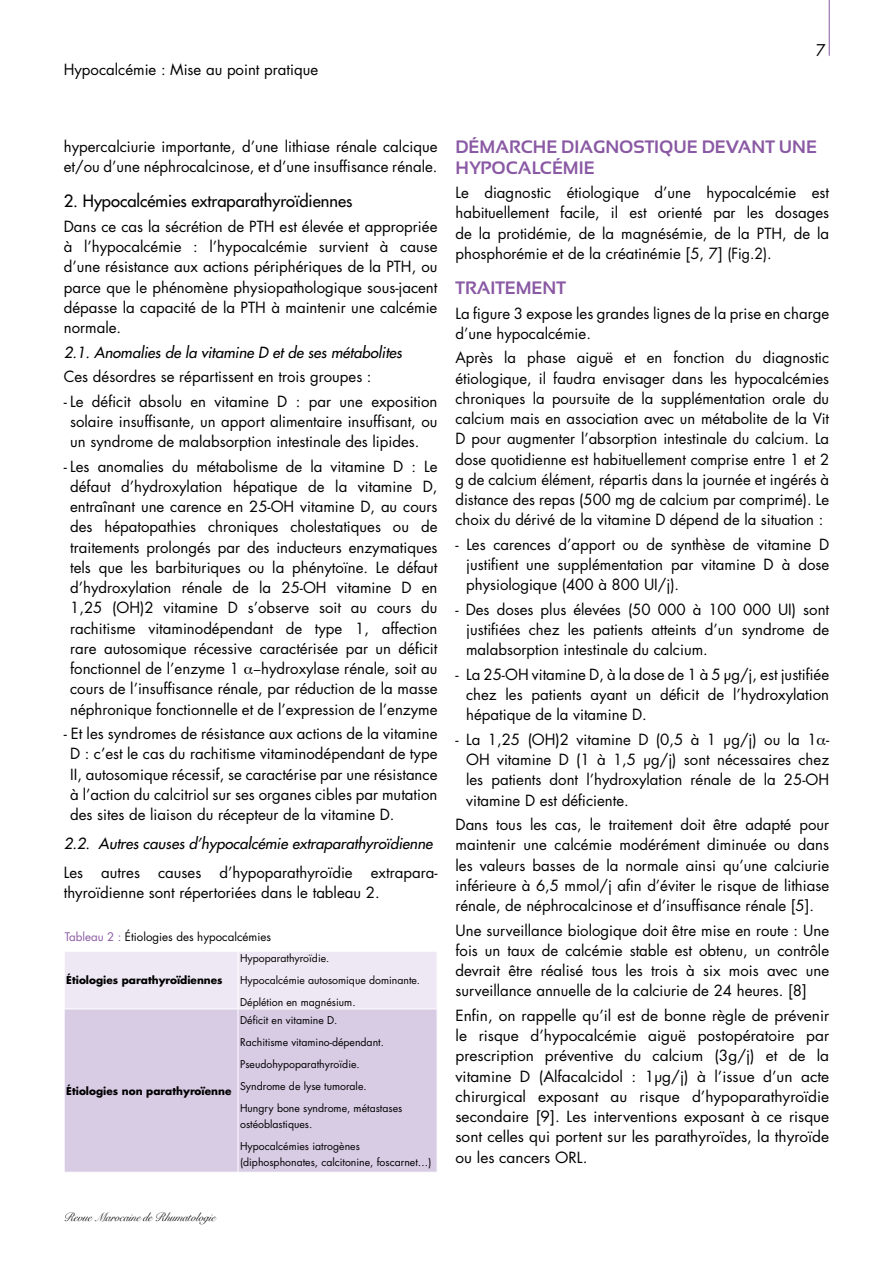
<style>
.page{position:relative;width:893px;height:1263px;background:#fff}
.page>*{position:absolute;margin:0;border:0;box-sizing:border-box;transform-origin:0 0}
.t1{font:700 18px/20.2px "Sansation";color:#8a59a4}
.t2{font:16.5px "Futura";color:#000}
.t3{font:15.75px "Futura";color:#000}
.t4{font:15px/20.2px "Futura";color:#000;text-align:justify}
.t5{font:italic 15px "Futura";color:#000}
.t6{font:12px "Judith";color:#000}
.t7{font:11.55px "Futura";color:#000}
.t8{font:10.5px/22px "Futura";color:#000}
.t9{font:700 10.5px "Futura";color:#000}
.s1{color:#8a59a4}
</style>
<div class="page">
<hr style="left:829px;top:0;width:1px;height:56px;background:#8a59a4">
<div style="left:65px;top:952px;width:372px;height:56px;background:#ede8f3"></div>
<div style="left:65px;top:1009px;width:372px;height:163px;background:#d8cbe4"></div>
<hr style="left:238px;top:951px;width:1px;height:57px;background:#fff">
<hr style="left:238px;top:1009px;width:1px;height:163px;background:#fff">
<p class="t4" style="left:64px;top:60px;width:256px">Hypocalcémie : Mise au point pratique</p>
<p class="t3" style="left:816px;top:40px;width:11px">7</p>
<p class="t4" style="left:64px;top:136px;width:375px">hypercalciurie importante, d’une lithiase rénale calcique et/ou d’une néphrocalcinose, et d’une insuffisance rénale.</p>
<p class="t2" style="left:64px;top:191px;width:290px">2. Hypocalcémies extraparathyroïdiennes</p>
<p class="t4" style="left:64px;top:216px;width:375px">Dans ce cas la sécrétion de PTH est élevée et appropriée à l’hypocalcémie : l’hypocalcémie survient à cause d’une résistance aux actions périphériques de la PTH, ou parce que le phénomène physiopathologique sous-jacent dépasse la capacité de la PTH à maintenir une calcémie normale.</p>
<p class="t5" style="left:64px;top:343px;width:340px">2.1. Anomalies de la vitamine D et de ses métabolites</p>
<p class="t4" style="left:64px;top:367px;width:309px">Ces désordres se répartissent en trois groupes :</p>
<p class="t4" style="left:70px;top:391px;width:369px;text-indent:-6px">- Le déficit absolu en vitamine D : par une exposition solaire insuffisante, un apport alimentaire insuffisant, ou un syndrome de malabsorption intestinale des lipides.</p>
<p class="t4" style="left:70px;top:456px;width:369px;text-indent:-6px">- Les anomalies du métabolisme de la vitamine D : Le défaut d’hydroxylation hépatique de la vitamine D, entraînant une carence en 25-OH vitamine D, au cours des hépatopathies chroniques cholestatiques ou de traitements prolongés par des inducteurs enzymatiques tels que les barbituriques ou la phénytoïne. Le défaut d’hydroxylation rénale de la 25-OH vitamine D en 1,25 (OH)2 vitamine D s’observe soit au cours du rachitisme vitaminodépendant de type 1, affection rare autosomique récessive caractérisée par un déficit fonctionnel de l’enzyme 1</p>
<p class="t4" style="left:70px;top:659px;width:369px;text-indent:191px">hydroxylase rénale, soit au cours de l’insuffisance rénale, par réduction de la masse néphronique fonctionnelle et de l’expression de l’enzyme</p>
<p class="t4" style="left:70px;top:724px;width:369px;text-indent:-6px">- Et les syndromes de résistance aux actions de la vitamine D : c’est le cas du rachitisme vitaminodépendant de type II, autosomique récessif, se caractérise par une résistance à l’action du calcitriol sur ses organes cibles par mutation des sites de liaison du récepteur de la vitamine D.</p>
<p class="t5" style="left:64px;top:834px;width:370px">2.2. Autres causes d’hypocalcémie extraparathyroïdienne</p>
<p class="t4" style="left:64px;top:862px;width:375px">Les autres causes d’hypoparathyroïdie extrapara&shy;thyroïdienne sont répertoriées dans le tableau 2.</p>
<p class="t7" style="left:65px;top:930px;width:208px"><span class="s1">Tableau 2 :</span> Étiologies des hypocalcémies</p>
<p class="t9" style="left:66px;top:973px;width:158px">Étiologies parathyroïdiennes</p>
<p class="t9" style="left:66px;top:1084px;width:167px">Étiologies non parathyroïenne</p>
<p class="t8" style="left:240px;top:947px;width:182px">Hypoparathyroïdie.<br>Hypocalcémie autosomique dominante.<br>Déplétion en magnésium.</p>
<p class="t8" style="left:240px;top:1009px;width:164px">Déficit en vitamine D.<br>Rachitisme vitamino-dépendant.<br>Pseudohypoparathyroïdie.<br>Syndrome de lyse tumorale.<br>Hungry bone syndrome, métastases</p>
<p class="t8" style="left:240px;top:1113px;width:121px">ostéoblastiques.<br>Hypocalcémies iatrogènes</p>
<p class="t8" style="left:240px;top:1151px;width:193px">(diphosphonates, calcitonine, foscarnet…)</p>
<p class="t6" style="left:64px;top:1210px;width:153px">Revue Marocaine de Rhumatologie</p>
<p class="t1" style="left:455px;top:137px;width:363px">DÉMARCHE DIAGNOSTIQUE DEVANT UNE<br>HYPOCALCÉMIE</p>
<p class="t4" style="left:455px;top:183px;width:375px">Le diagnostic étiologique d’une hypocalcémie est habituellement facile, il est orienté par les dosages de la protidémie, de la magnésémie, de la PTH, de la phosphorémie et de la créatinémie [5, 7] (Fig.2).</p>
<p class="t1" style="left:455px;top:278px;width:112px">TRAITEMENT</p>
<p class="t4" style="left:455px;top:303px;width:375px">La figure 3 expose les grandes lignes de la prise en charge d’une hypocalcémie.</p>
<p class="t4" style="left:455px;top:348px;width:375px">Après la phase aiguë et en fonction du diagnostic étiologique, il faudra envisager dans les hypocalcémies chroniques la poursuite de la supplémentation orale du calcium mais en association avec un métabolite de la Vit D pour augmenter l’absorption intestinale du calcium. La dose quotidienne est habituellement comprise entre 1 et 2 g de calcium élément, répartis dans la journée et ingérés à distance des repas (500 mg de calcium par comprimé). Le choix du dérivé de la vitamine D dépend de la situation :</p>
<p class="t4" style="left:466px;top:534px;width:365px;text-indent:-11px">- Les carences d’apport ou de synthèse de vitamine D justifient une supplémentation par vitamine D à dose physiologique (400 à 800 UI/j).</p>
<p class="t4" style="left:466px;top:599px;width:365px;text-indent:-11px">- Des doses plus élevées (50 000 à 100 000 UI) sont justifiées chez les patients atteints d’un syndrome de malabsorption intestinale du calcium.</p>
<p class="t4" style="left:466px;top:664px;width:365px;text-indent:-11px">- La 25-OH vitamine D, à la dose de 1 à 5 μg/j, est justifiée chez les patients ayant un déficit de l’hydroxylation hépatique de la vitamine D.</p>
<p class="t4" style="left:466px;top:729px;width:365px;text-indent:-11px">- La 1,25 (OH)2 vitamine D (0,5 à 1 μg/j) ou la 1 - OH vitamine D (1 à 1,5 μg/j) sont nécessaires chez les patients dont l’hydroxylation rénale de la 25-OH vitamine D est déficiente.</p>
<p class="t4" style="left:455px;top:815px;width:375px">Dans tous les cas, le traitement doit être adapté pour maintenir une calcémie modérément diminuée ou dans les valeurs basses de la normale ainsi qu’une calciurie inférieure à 6,5 mmol/j afin d’éviter le risque de lithiase rénale, de néphrocalcinose et d’insuffisance rénale [5].</p>
<p class="t4" style="left:455px;top:920px;width:375px">Une surveillance biologique doit être mise en route : Une fois un taux de calcémie stable est obtenu, un contrôle devrait être réalisé tous les trois à six mois avec une surveillance annuelle de la calciurie de 24 heures. [8]</p>
<p class="t4" style="left:455px;top:1005px;width:375px">Enfin, on rappelle qu’il est de bonne règle de prévenir le risque d’hypocalcémie aiguë postopératoire par prescription préventive du calcium (3g/j) et de la vitamine D (Alfacalcidol : 1μg/j) à l’issue d’un acte chirurgical exposant au risque d’hypoparathyroïdie secondaire [9]. Les interventions exposant à ce risque sont celles qui portent sur les parathyroïdes, la thyroïde ou les cancers ORL.</p>
</div>
